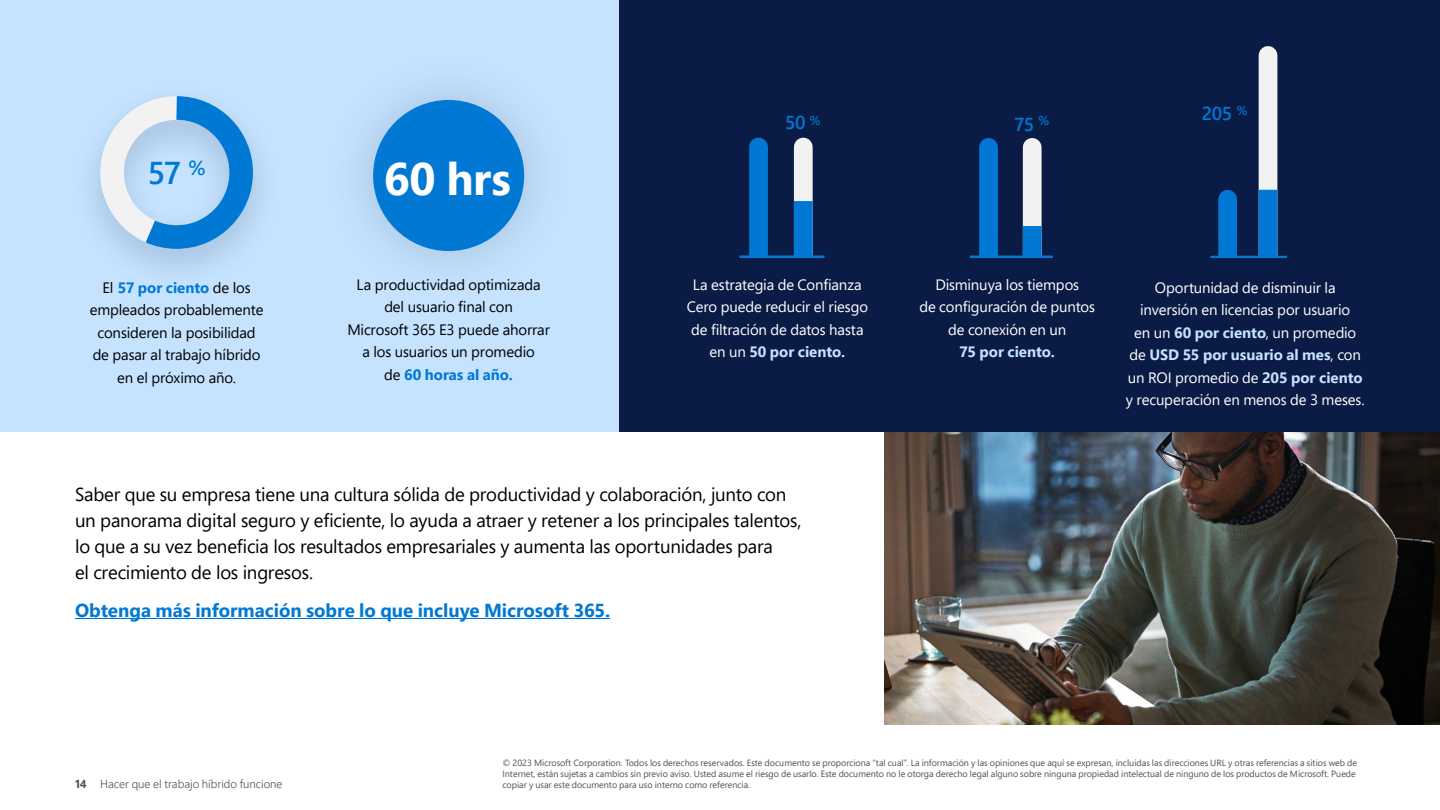
<style>
.page{position:relative;width:1440px;height:810px;background:#fff}
.page>*{position:absolute;margin:0;border:0;box-sizing:border-box;transform-origin:0 0}
.Body{font:700 45.45px "Segoe Pro";color:#fff}
.t1{font:600 31.58px "Segoe Pro";color:#0078d4}
.Body-2{font:18.75px/26.2px "Segoe Pro";letter-spacing:-.01em;color:#000}
.Body-3{font:700 18.75px "Segoe Pro";letter-spacing:-.005em;color:#0078d4}
.Body-4{font:600 18.75px "Segoe Pro";letter-spacing:-.02em;color:#0078d4}
.Body-5{font:15px/22.5px "Segoe Pro";letter-spacing:-.01em;color:#fff;text-align:center}
.Body-6{font:15px/22.5px "Segoe Pro";letter-spacing:-.01em;color:#000;text-align:center}
.t2{font:300 11.55px "Segoe Pro";color:#505050}
.Legal{font:9px/10.8px "Segoe Pro";color:#505050}
.s1{font-weight:700;color:#0078d4}
.s2{font-weight:700;color:#c5e3ff}
.s3{font-weight:700}
</style>
<div class="page">
<hr style="left:75px;top:618px;width:535px;height:1px;background:#0078d4">
<div style="left:619px;top:0;width:821px;height:432px;background:#0a1b45"></div>
<div style="left:0;top:0;width:619px;height:432px;background:#c5e3ff"></div>
<div style="left:100px;top:96px;width:153px;height:153px;border:24px solid #f2f2f2;border-radius:50%"></div>
<svg style="left:119px;top:96px;width:142px;height:165px"></svg>
<div style="left:322px;top:49px;width:253px;height:253px;background:#0a1b45;opacity:.2"></div>
<div style="left:373px;top:100px;width:151px;height:151px;background:#0078d4;border-radius:50%"></div>
<div style="left:749px;top:147px;width:19px;height:110px;background:#0078d4"></div>
<div style="left:794px;top:147px;width:19px;height:110px;background:#f2f2f2"></div>
<div style="left:794px;top:201px;width:19px;height:55px;background:#0078d4"></div>
<div style="left:713px;top:223px;width:138px;height:67px;background:#0a1b45"></div>
<hr style="left:740px;top:255px;width:83px;height:3px;background:#0078d4">
<div style="left:1218px;top:199px;width:19px;height:58px;background:#0078d4"></div>
<div style="left:1259px;top:55px;width:18px;height:202px;background:#f2f2f2"></div>
<div style="left:1259px;top:190px;width:18px;height:66px;background:#0078d4"></div>
<div style="left:1186px;top:227px;width:125px;height:60px;background:#0a1b45;opacity:.2"></div>
<hr style="left:1211px;top:256px;width:75px;height:2px;background:#0078d4">
<div style="left:979px;top:147px;width:19px;height:110px;background:#0078d4"></div>
<div style="left:1023px;top:147px;width:19px;height:110px;background:#f2f2f2"></div>
<div style="left:944px;top:224px;width:135px;height:65px;background:#0a1b45;opacity:.2"></div>
<hr style="left:971px;top:256px;width:81px;height:2px;background:#0078d4">
<img style="left:885px;top:432px;width:555px;height:292px">
<h3 class="t1" style="left:148px;top:152px;width:59px">57 <sup>%</sup></h3>
<p class="Body" style="left:384px;top:147px;width:129px">60 hrs</p>
<p class="Body-4" style="left:785px;top:110px;width:37px">50 <sup>%</sup></p>
<p class="Body-4" style="left:1014px;top:111px;width:36px">75 <sup>%</sup></p>
<p class="Body-4" style="left:1202px;top:101px;width:47px">205 <sup>%</sup></p>
<p class="Body-6" style="left:90px;top:276px;width:175px">El <span class="s1">57 por ciento</span> de los empleados probablemente consideren la posibilidad de pasar al trabajo híbrido en el próximo año.</p>
<p class="Body-5" style="left:687px;top:273px;width:183px">La estrategia de Confianza<br>Cero puede reducir el riesgo de filtración de datos hasta en un <span class="s2">50 por ciento.</span></p>
<p class="Body-6" style="left:347px;top:273px;width:204px">La productividad optimizada del usuario final con<br>Microsoft 365 E3 puede ahorrar a los usuarios un promedio<br>de <span class="s1">60 horas al año.</span></p>
<p class="Body-5" style="left:919px;top:273px;width:177px">Disminuya los tiempos<br>de configuración de puntos de conexión en un<br><span class="s2">75 por ciento.</span></p>
<p class="Body-5" style="left:1126px;top:276px;width:240px">Oportunidad de disminuir la inversión en licencias por usuario<br>en un <span class="s2">60 por ciento</span>, un promedio de <span class="s2">USD 55 por usuario al mes</span>, con un ROI promedio de <span class="s2">205 por ciento </span>y recuperación en menos de 3 meses.</p>
<p class="Body-2" style="left:75px;top:480px;width:728px">Saber que su empresa tiene una cultura sólida de productividad y colaboración, junto con un panorama digital seguro y eficiente, lo ayuda a atraer y retener a los principales talentos, lo que a su vez beneficia los resultados empresariales y aumenta las oportunidades para<br>el crecimiento de los ingresos.</p>
<p class="Body-3" style="left:75px;top:597px;width:537px">Obtenga más información sobre lo que incluye Microsoft 365.</p>
<p class="Legal" style="left:502px;top:758px;width:856px">© 2023 Microsoft Corporation. Todos los derechos reservados. Este documento se proporciona “tal cual”. La información y las opiniones que aquí se expresan, incluidas las direcciones URL y otras referencias a sitios web de<br>Internet, están sujetas a cambios sin previo aviso. Usted asume el riesgo de usarlo. Este documento no le otorga derecho legal alguno sobre ninguna propiedad intelectual de ninguno de los productos de Microsoft. Puede</p>
<p class="t2" style="left:75px;top:775px;width:209px"><span class="s3">14</span> Hacer que el trabajo híbrido funcione</p>
<p class="Legal" style="left:502px;top:779px;width:249px">copiar y usar este documento para uso interno como referencia.</p>
</div>
